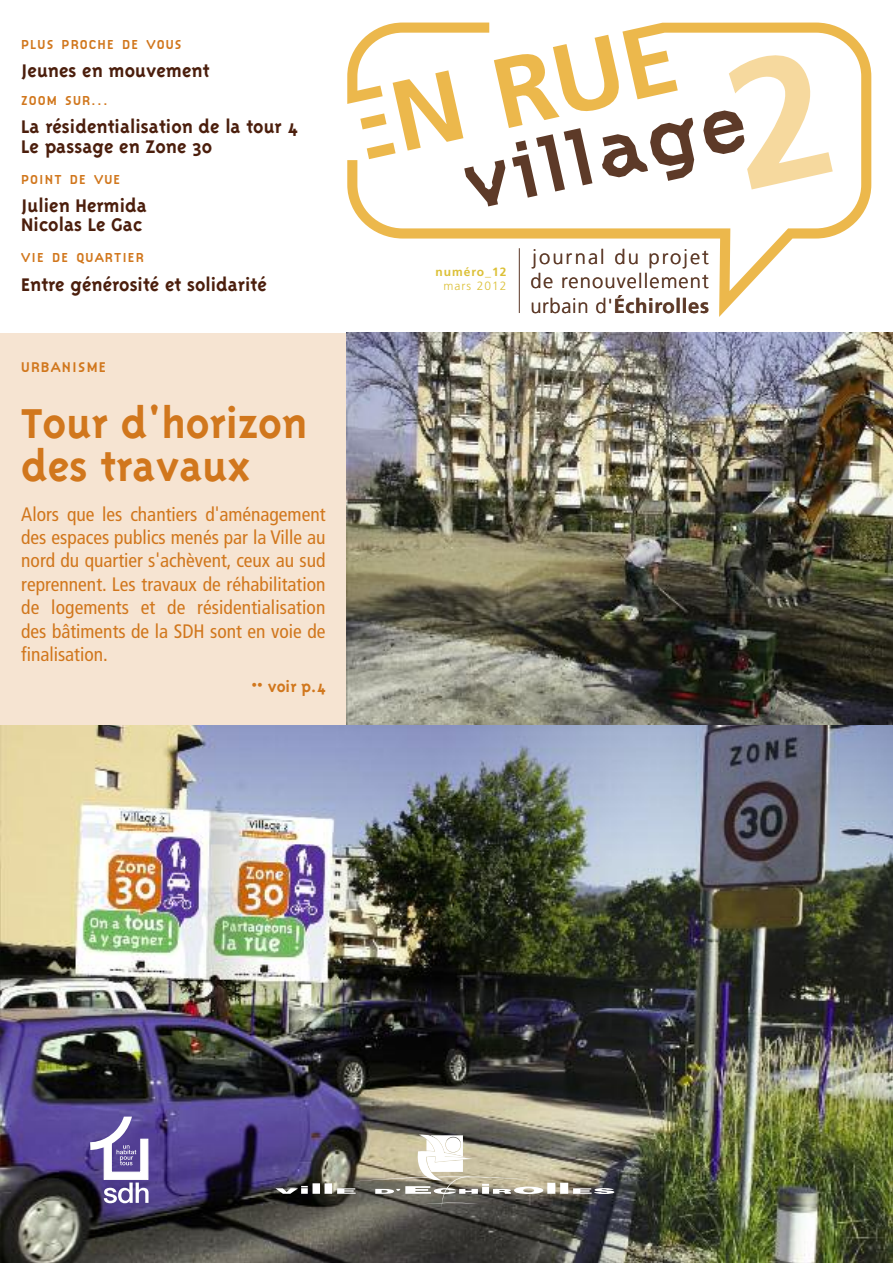
<style>
.page{position:relative;width:893px;height:1263px;background:#fff}
.page>*{position:absolute;margin:0;border:0;box-sizing:border-box;transform-origin:0 0}
.t1{font:700 84.6px "Citizen";color:#5d3a28}
.t2{font:700 48px/43.5px "Triplex";color:#d1771d}
.t3{font:700 21px/19.5px "Triplex";color:#4b1e0c}
.t4{font:300 20.25px/24.3px "Frutiger";letter-spacing:.055em;color:#5d3a28;text-align:justify}
.t5{font:condensed 19.5px/23.4px "Frutiger";color:#d1771d;text-align:justify}
.t6{font:700 18px "Triplex";color:#d1771d}
.t7{font:700 14.7px "Citizen";letter-spacing:.08em;color:#d1771d}
.t8{font:700 13.5px "Citizen";letter-spacing:.08em;color:#d1771d}
.t9{font:700 12px "Frutiger";letter-spacing:.085em;color:#dcc036}
.t10{font:300 12px "Frutiger";letter-spacing:.085em;color:#dcc036}
.s1{font-size:18px}
.s2{font-weight:700}
</style>
<div class="page">
<div style="left:0;top:333px;width:358px;height:480px;background:#f6e4d2"></div>
<svg style="left:347px;top:23px;width:524px;height:294px"></svg>
<hr style="left:519px;top:248px;width:1px;height:65px;background:#5d3a28">
<img style="left:346px;top:333px;width:547px;height:392px">
<img style="left:0;top:725px;width:893px;height:538px">
<svg style="left:90px;top:1116px;width:59px;height:87px"></svg>
<svg style="left:275px;top:1134px;width:339px;height:77px;background:#87827b"></svg>
<p class="t8" style="left:21px;top:37px;width:162px">PLUS PROCHE DE VOUS</p>
<p class="t3" style="left:21px;top:60px;width:190px">Jeunes en mouvement</p>
<p class="t8" style="left:21px;top:93px;width:89px">ZOOM SUR<span class="s1">…</span></p>
<p class="t3" style="left:21px;top:116px;width:278px">La résidentialisation de la tour 4<br>Le passage en Zone 30</p>
<p class="t8" style="left:21px;top:171px;width:101px">POINT DE VUE</p>
<p class="t3" style="left:21px;top:195px;width:127px">Julien Hermida<br>Nicolas Le Gac</p>
<p class="t8" style="left:21px;top:250px;width:124px">VIE DE QUARTIER</p>
<p class="t3" style="left:21px;top:273px;width:247px">Entre générosité et solidarité</p>
<p class="t7" style="left:21px;top:358px;width:86px">URBANISME</p>
<h2 class="t2" style="left:21px;top:399px;width:288px">Tour d'horizon des travaux</h2>
<p class="t5" style="left:21px;top:504px;width:306px">Alors que les chantiers d'aménagement des espaces publics menés par la Ville au nord du quartier s'achèvent, ceux au sud reprennent. Les travaux de réhabilitation de logements et de résidentialisation des bâtiments de la SDH sont en voie de finalisation.</p>
<p class="t6" style="left:251px;top:675px;width:76px">•• voir p.4</p>
<h1 class="t1" style="left:454px;top:134px;width:290px;rotate:-13deg">village</h1>
<p class="t4" style="left:530px;top:246px;width:180px">journal du projet de renouvellement urbain d'<span class="s2">Échirolles</span></p>
<p class="t9" style="left:435px;top:267px;width:73px">numéro_12</p>
<p class="t10" style="left:443px;top:281px;width:65px">mars 2012</p>
</div>
